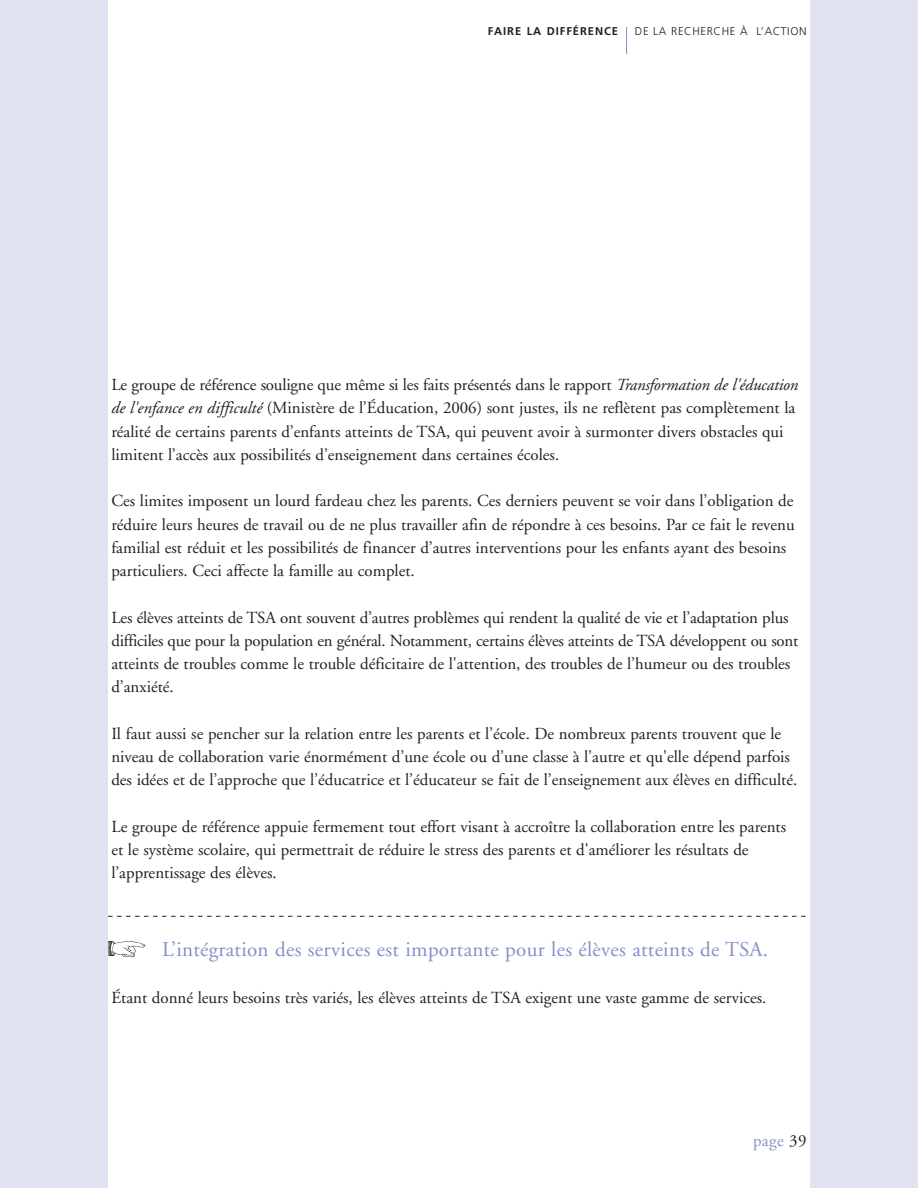
<style>
.page{position:relative;width:918px;height:1188px;background:#fff}
.page>*{position:absolute;margin:0;border:0;box-sizing:border-box;transform-origin:0 0}
.t1{font:21px "Adobe Garamond";letter-spacing:.015em;color:#8490c8}
.t2{font:16.8px/23.2px "Adobe Garamond";color:#231f20}
.t3{font:16.8px "Adobe Garamond";letter-spacing:.025em;color:#8490c8}
.t4{font:300 11.25px "Frutiger";letter-spacing:.055em;color:#231f20}
.t5{font:700 11.25px "Frutiger";letter-spacing:.085em;color:#231f20}
.s1{font-style:italic}
.s2{color:#231f20}
</style>
<div class="page">
<svg style="left:108px;top:916px;width:698px;height:1px"></svg>
<div style="left:0;top:0;width:108px;height:1188px;background:#e0e2f2"></div>
<div style="left:810px;top:0;width:108px;height:1188px;background:#e0e2f2"></div>
<svg style="left:626px;top:27px;width:1px;height:27px"></svg>
<p class="t5" style="left:488px;top:27px;width:132px">FAIRE LA DIFFÉRENCE</p>
<p class="t4" style="left:635px;top:27px;width:173px">DE LA RECHERCHE À L’ACTION</p>
<p class="t2" style="left:111px;top:375px;width:689px">Le groupe de référence souligne que même si les faits présentés dans le rapport <span class="s1">Transformation de l'éducation de l'enfance en difficulté</span> (Ministère de l’Éducation, 2006) sont justes, ils ne reflètent pas complètement la réalité de certains parents d’enfants atteints de TSA, qui peuvent avoir à surmonter divers obstacles qui limitent l’accès aux possibilités d’enseignement dans certaines écoles.</p>
<p class="t2" style="left:111px;top:491px;width:685px">Ces limites imposent un lourd fardeau chez les parents. Ces derniers peuvent se voir dans l’obligation de réduire leurs heures de travail ou de ne plus travailler afin de répondre à ces besoins. Par ce fait le revenu familial est réduit et les possibilités de financer d’autres interventions pour les enfants ayant des besoins particuliers. Ceci affecte la famille au complet.</p>
<p class="t2" style="left:111px;top:607px;width:688px">Les élèves atteints de TSA ont souvent d’autres problèmes qui rendent la qualité de vie et l’adaptation plus difficiles que pour la population en général. Notamment, certains élèves atteints de TSA développent ou sont atteints de troubles comme le trouble déficitaire de l'attention, des troubles de l’humeur ou des troubles d’anxiété.</p>
<p class="t2" style="left:111px;top:724px;width:687px">Il faut aussi se pencher sur la relation entre les parents et l’école. De nombreux parents trouvent que le niveau de collaboration varie énormément d’une école ou d’une classe à l’autre et qu'elle dépend parfois des idées et de l’approche que l’éducatrice et l’éducateur se fait de l’enseignement aux élèves en difficulté.</p>
<p class="t2" style="left:111px;top:817px;width:676px">Le groupe de référence appuie fermement tout effort visant à accroître la collaboration entre les parents et le système scolaire, qui permettrait de réduire le stress des parents et d'améliorer les résultats de l’apprentissage des élèves.</p>
<p class="t1" style="left:162px;top:941px;width:608px">L’intégration des services est importante pour les élèves atteints de TSA.</p>
<p class="t2" style="left:111px;top:987px;width:657px">Étant donné leurs besoins très variés, les élèves atteints de TSA exigent une vaste gamme de services.</p>
<p class="t3" style="left:753px;top:1134px;width:55px">page <span class="s2">39</span></p>
</div>
